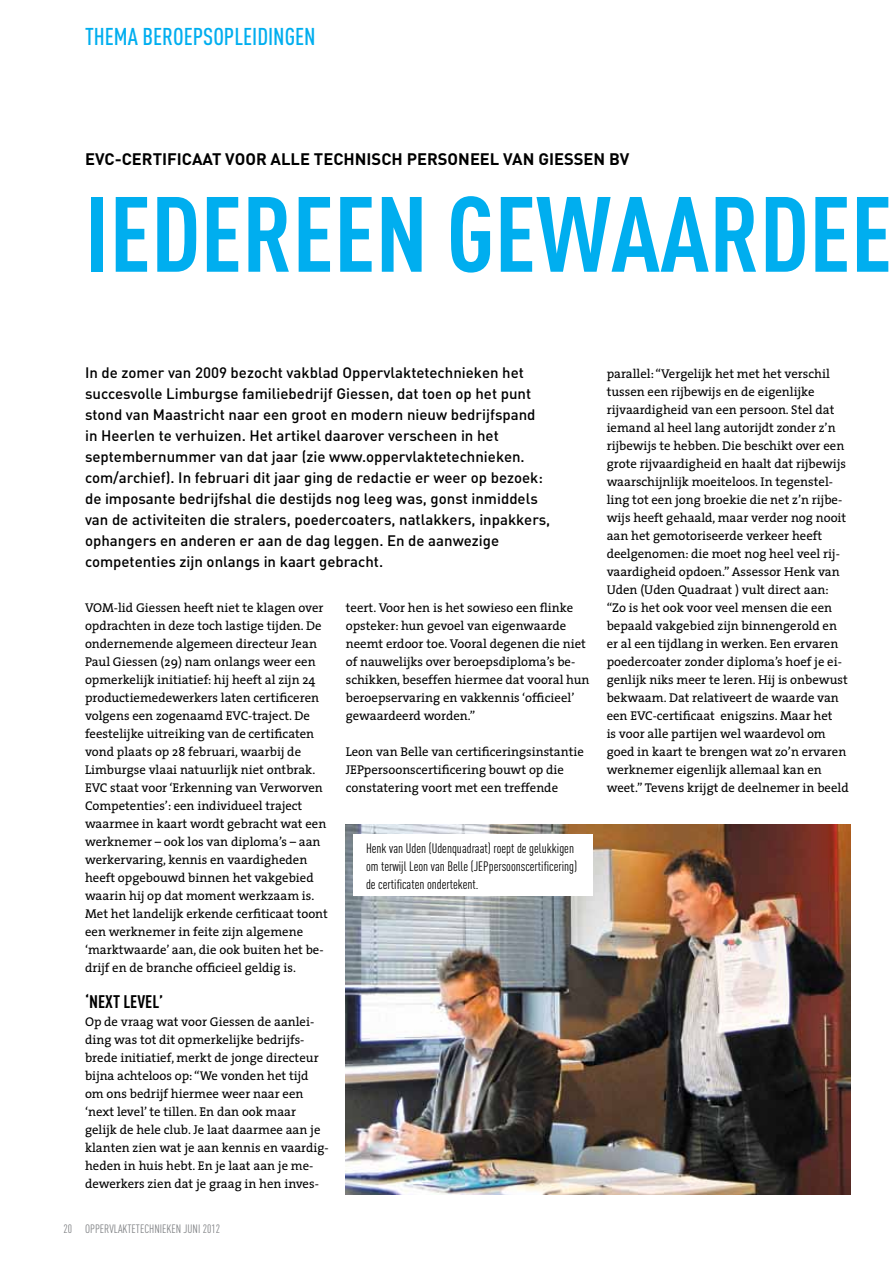
<style>
.page{position:relative;width:893px;height:1263px;background:#fff}
.page>*{position:absolute;margin:0;border:0;box-sizing:border-box;transform-origin:0 0}
.t1{font:700 105px "DIN Cond";color:#00aeef}
.t2{font:500 24px "DIN Cond";color:#00aeef}
.t3{font:700 18px "DIN Cond";color:#000}
.t4{font:700 16.5px "DIN";color:#000}
.t5{font:500 15px/21px "DIN";color:#000}
.t6{font:13.5px/18px "DIN Cond";color:#000}
.t7{font:12.75px/18px "The Serif";color:#000}
.t8{font:12px "DIN Cond";color:#808285}
</style>
<div class="page">
<img style="left:346px;top:825px;width:504px;height:370px">
<div style="left:353px;top:834px;width:240px;height:62px;background:#fff"></div>
<h2 class="t2" style="left:85px;top:22px;width:232px">THEMA BEROEPSOPLEIDINGEN</h2>
<p class="t4" style="left:85px;top:148px;width:544px">EVC-CERTIFICAAT VOOR ALLE TECHNISCH PERSONEEL VAN GIESSEN BV</p>
<h1 class="t1" style="left:85px;top:170px;width:809px">IEDEREEN GEWAARDEE</h1>
<p class="t5" style="left:85px;top:362px;width:467px">In de zomer van 2009 bezocht vakblad Oppervlaktetechnieken het succesvolle Limburgse familiebedrijf Giessen, dat toen op het punt stond van Maastricht naar een groot en modern nieuw bedrijfspand in Heerlen te verhuizen. Het artikel daarover verscheen in het septembernummer van dat jaar (zie www.oppervlaktetechnieken. com/archief). In februari dit jaar ging de redactie er weer op bezoek: de imposante bedrijfshal die destijds nog leeg was, gonst inmiddels van de activiteiten die stralers, poedercoaters, natlakkers, inpakkers, ophangers en anderen er aan de dag leggen. En de aanwezige competenties zijn onlangs in kaart gebracht.</p>
<p class="t7" style="left:85px;top:598px;width:244px">VOM-lid Giessen heeft niet te klagen over opdrachten in deze toch lastige tijden. De ondernemende algemeen directeur Jean Paul Giessen (29) nam onlangs weer een opmerkelijk initiatief: hij heeft al zijn 24 productiemedewerkers laten certificeren volgens een zogenaamd EVC-traject. De feestelijke uitreiking van de certificaten vond plaats op 28 februari, waarbij de Limburgse vlaai natuurlijk niet ontbrak.<br>EVC staat voor ‘Erkenning van Verworven Competenties’: een individueel traject waarmee in kaart wordt gebracht wat een werknemer – ook los van diploma’s – aan werkervaring, kennis en vaardigheden heeft opgebouwd binnen het vakgebied waarin hij op dat moment werkzaam is.<br>Met het landelijk erkende cerfiticaat toont een werknemer in feite zijn algemene ‘marktwaarde’ aan, die ook buiten het be&shy;drijf en de branche officieel geldig is.</p>
<h3 class="t3" style="left:85px;top:991px;width:80px">‘NEXT LEVEL’</h3>
<p class="t7" style="left:85px;top:1012px;width:245px">Op de vraag wat voor Giessen de aanlei&shy;ding was tot dit opmerkelijke bedrijfs&shy;brede initiatief, merkt de jonge directeur bijna achteloos op: “We vonden het tijd om ons bedrijf hiermee weer naar een ‘next level’ te tillen. En dan ook maar gelijk de hele club. Je laat daarmee aan je klanten zien wat je aan kennis en vaardig&shy;heden in huis hebt. En je laat aan je me&shy;dewerkers zien dat je graag in hen inves-</p>
<p class="t8" style="left:64px;top:1221px;width:158px">20 oppervlaktetechnieken juni 2012</p>
<p class="t7" style="left:346px;top:598px;width:245px">teert. Voor hen is het sowieso een flinke opsteker: hun gevoel van eigenwaarde neemt erdoor toe. Vooral degenen die niet of nauwelijks over beroepsdiploma’s be&shy;schikken, beseffen hiermee dat vooral hun beroepservaring en vakkennis ‘officieel’ gewaardeerd worden.”</p>
<p class="t7" style="left:346px;top:742px;width:239px">Leon van Belle van certificeringsinstantie<br>JEPpersoonscertificering bouwt op die constatering voort met een treffende</p>
<p class="t6" style="left:366px;top:839px;width:213px">Henk van Uden (Udenquadraat) roept de gelukkigen om terwijl Leon van Belle (JEPpersoonscertificering) de certificaten ondertekent.</p>
<p class="t7" style="left:607px;top:364px;width:244px">parallel: “Vergelijk het met het verschil tussen een rijbewijs en de eigenlijke rijvaardigheid van een persoon. Stel dat iemand al heel lang autorijdt zonder z’n rijbewijs te hebben. Die beschikt over een grote rijvaardigheid en haalt dat rijbewijs waarschijnlijk moeiteloos. In tegenstel&shy;ling tot een jong broekie die net z’n rijbe&shy;wijs heeft gehaald, maar verder nog nooit aan het gemotoriseerde verkeer heeft deelgenomen: die moet nog heel veel rij&shy;vaardigheid opdoen.” Assessor Henk van Uden (Uden Quadraat ) vult direct aan: “Zo is het ook voor veel mensen die een bepaald vakgebied zijn binnengerold en er al een tijdlang in werken. Een ervaren poedercoater zonder diploma’s hoef je ei&shy;genlijk niks meer te leren. Hij is onbewust bekwaam. Dat relativeert de waarde van een EVC-certificaat enigszins. Maar het<br>is voor alle partijen wel waardevol om goed in kaart te brengen wat zo’n ervaren werknemer eigenlijk allemaal kan en weet.” Tevens krijgt de deelnemer in beeld</p>
</div>
